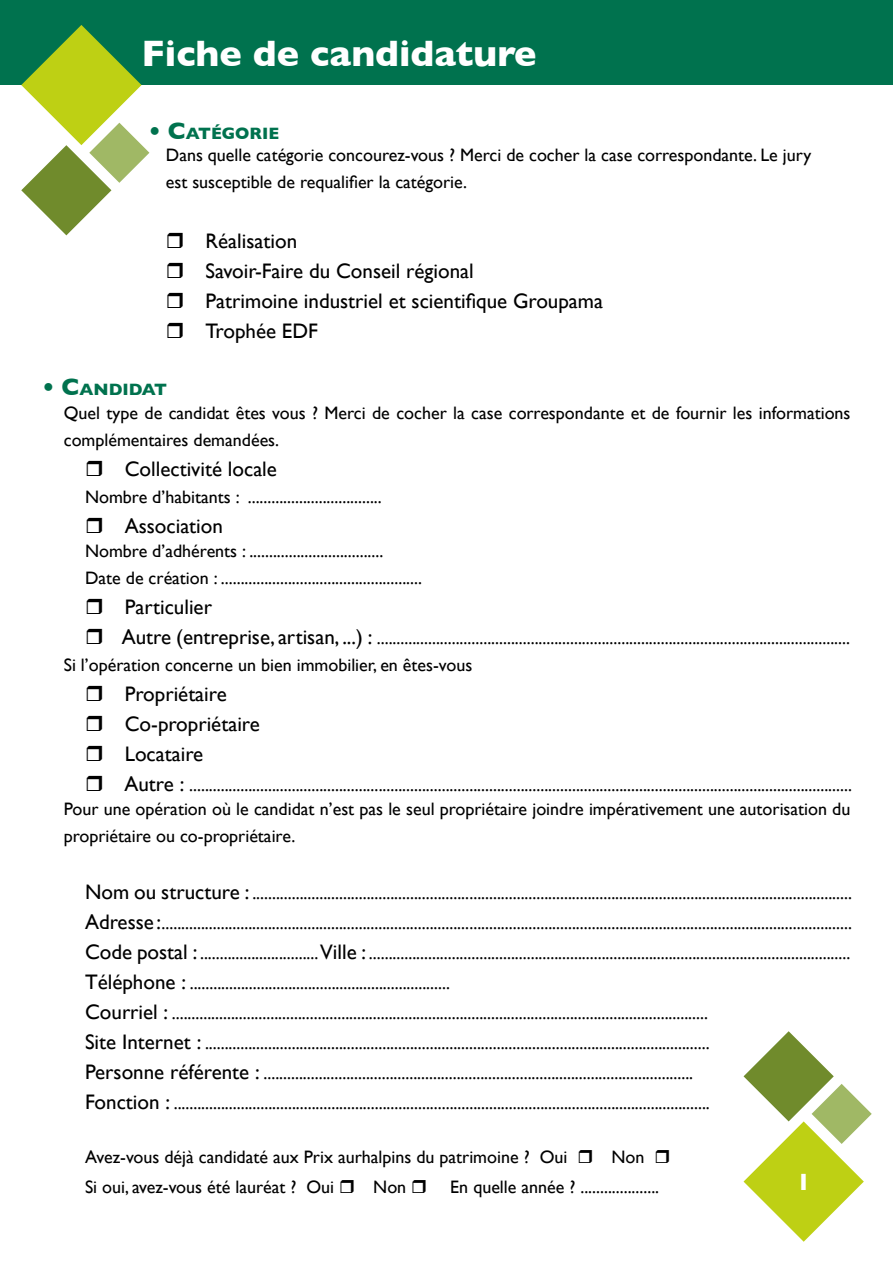
<style>
.page{position:relative;width:893px;height:1263px;background:#fff}
.page>*{position:absolute;margin:0;border:0;box-sizing:border-box;transform-origin:0 0}
.t1{font:700 37.5px "Gill Sans";color:#fff}
.t2{font:700 24px "Gill Sans";color:#fff}
.t3{font:21px/30px "Gill Sans";color:#000}
.t4{font:18px/30px "Gill Sans";color:#000}
.t5{font:700 16.8px "Gill Sans";color:#00724e}
.s1{font-size:24px}
.s2{font-size:21px}
</style>
<div class="page">
<div style="left:0;top:0;width:893px;height:85px;background:#00724e"></div>
<svg style="left:21px;top:25px;width:128px;height:210px"></svg>
<svg style="left:743px;top:1031px;width:129px;height:211px"></svg>
<h1 class="t1" style="left:142px;top:24px;width:397px">Fiche de candidature</h1>
<p class="t5" style="left:149px;top:120px;width:132px"><span class="s1">•</span> <span class="s1">C</span>ATÉGORIE</p>
<p class="t4" style="left:166px;top:141px;width:647px;line-height:27px">Dans quelle catégorie concourez-vous ? Merci de cocher la case correspondante. Le jury est susceptible de requalifier la catégorie.</p>
<p class="t3" style="left:206px;top:225px;width:399px">Réalisation<br>Savoir-Faire du Conseil régional<br>Patrimoine industriel et scientifique Groupama<br>Trophée EDF</p>
<p class="t5" style="left:43px;top:376px;width:126px"><span class="s1">•</span> <span class="s1">C</span>ANDIDAT</p>
<p class="t4" style="left:64px;top:399px;width:788px;line-height:27px">Quel type de candidat êtes vous ? Merci de cocher la case correspondante et de fournir les informations complémentaires demandées.</p>
<p class="t3" style="left:125px;top:453px;width:154px">Collectivité locale</p>
<p class="t4" style="left:85px;top:481px;width:298px">Nombre d’habitants : ..................................</p>
<p class="t3" style="left:125px;top:510px;width:100px">Association</p>
<p class="t4" style="left:85px;top:537px;width:338px;line-height:27px">Nombre d’adhérents : ..................................<br>Date de création : ...................................................</p>
<p class="t3" style="left:125px;top:591px;width:89px">Particulier</p>
<p class="t4" style="left:64px;top:624px;width:788px;line-height:27px;text-indent:58px"><span class="s2">Autre (entreprise, artisan, ...) :</span> ........................................................................................................................<br>Si l’opération concerne un bien immobilier, en êtes-vous</p>
<p class="t3" style="left:125px;top:678px;width:137px">Propriétaire<br>Co-propriétaire<br>Locataire</p>
<p class="t4" style="left:64px;top:772px;width:790px;line-height:24px;text-align:right"><span class="s2">Autre :</span> ........................................................................................................................................................................<br>Pour une opération où le candidat n’est pas le seul propriétaire joindre impérativement une autorisation du</p>
<p class="t4" style="left:64px;top:820px;width:233px">propriétaire ou co-propriétaire.</p>
<p class="t4" style="left:85px;top:877px;width:768px"><span class="s2">Nom ou structure :</span> ........................................................................................................................................................<br><span class="s2">Adresse :</span>...............................................................................................................................................................................<br><span class="s2">Code postal :</span> .............................. <span class="s2">Ville :</span> ..........................................................................................................................<br><span class="s2">Téléphone :</span> ..................................................................<br><span class="s2">Courriel :</span> ........................................................................................................................................<br><span class="s2">Site Internet :</span> ................................................................................................................................<br><span class="s2">Personne référente :</span> .............................................................................................................<br><span class="s2">Fonction :</span> ........................................................................................................................................</p>
<p class="t4" style="left:85px;top:1141px;width:484px">Avez-vous déjà candidaté aux Prix aurhalpins du patrimoine ? Oui</p>
<p class="t4" style="left:611px;top:1141px;width:34px">Non</p>
<p class="t4" style="left:85px;top:1171px;width:251px">Si oui, avez-vous été lauréat ? Oui</p>
<p class="t4" style="left:373px;top:1171px;width:34px">Non</p>
<p class="t4" style="left:450px;top:1171px;width:210px">En quelle année ? ....................</p>
<h2 class="t2" style="left:796px;top:1163px;width:16px">1</h2>
</div>
